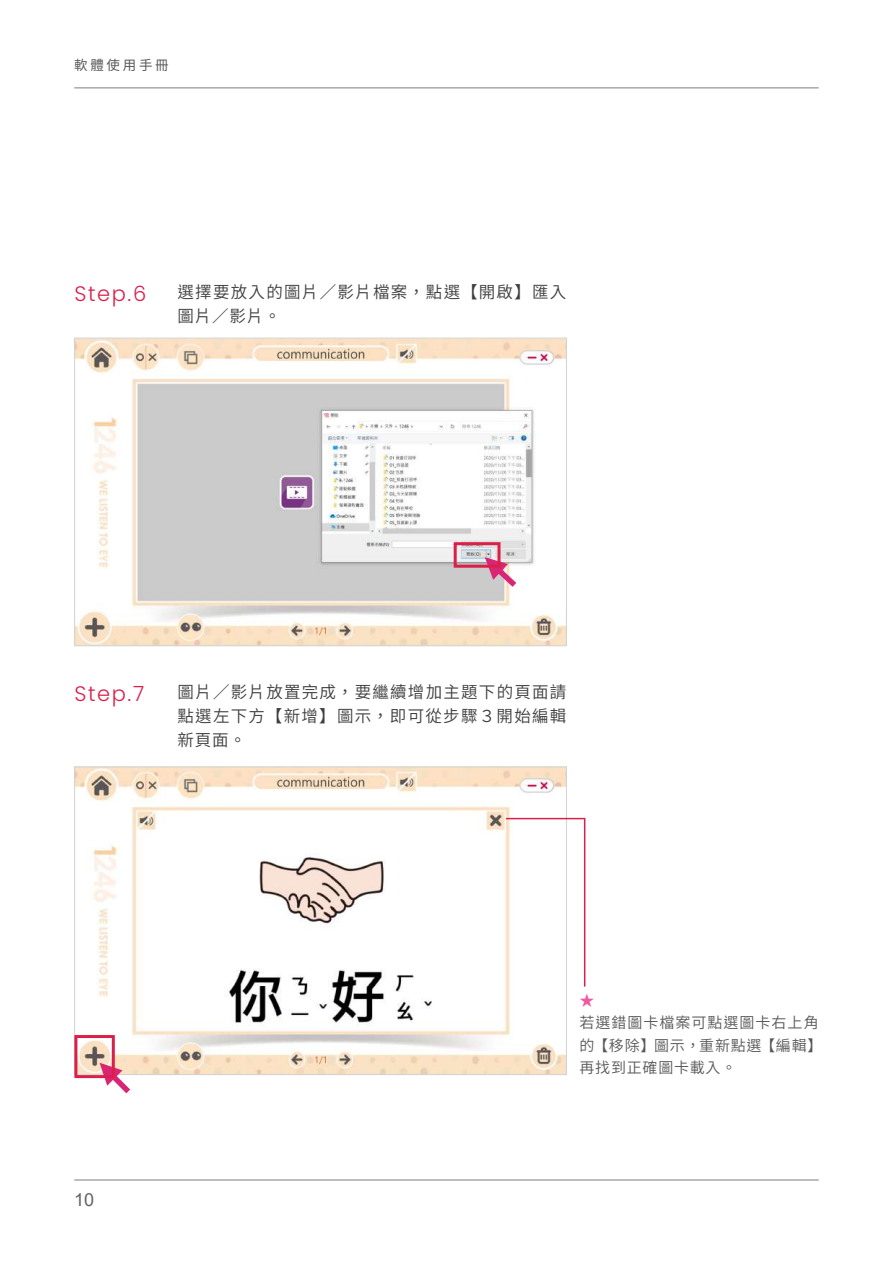
<style>
.page{position:relative;width:893px;height:1263px;background:#fff}
.page>*{position:absolute;margin:0;border:0;box-sizing:border-box;transform-origin:0 0}
.t1{font:300 21px "Poppins";letter-spacing:.075em;color:#da1f4a}
.t2{font:18px "Arial";color:#636366}
.t3{font:16.5px/24px "Source Han Sans TC";letter-spacing:.075em;color:#3e3e3f}
.t4{font:15px/22.5px "Source Han Sans TC";letter-spacing:.06em;color:#57585a}
.t5{font:15px "Source Han Sans TC";color:#ef59a1}
.t6{font:13.5px "Source Han Sans TC";letter-spacing:.2em;color:#57585a}
</style>
<div class="page">
<hr style="left:74px;top:87px;width:745px;height:2px;background:#a8a9ad">
<hr style="left:74px;top:1179px;width:745px;height:2px;background:#a8a9ad">
<img style="left:76px;top:340px;width:489px;height:304px">
<div style="left:74px;top:338px;width:493px;height:308px;border:1px solid #d1d2d4"></div>
<img style="left:76px;top:768px;width:489px;height:305px">
<svg style="left:485px;top:557px;width:31px;height:30px"></svg>
<svg style="left:100px;top:1063px;width:30px;height:30px"></svg>
<div style="left:454px;top:542px;width:46px;height:26px;border:3px solid #da1f4a"></div>
<div style="left:74px;top:1035px;width:41px;height:43px;border:3px solid #da1f4a"></div>
<svg style="left:504px;top:817px;width:82px;height:171px"></svg>
<p class="t6" style="left:74px;top:57px;width:96px">軟體使用手冊</p>
<p class="t1" style="left:75px;top:282px;width:73px">Step.6</p>
<p class="t3" style="left:178px;top:280px;width:390px">選擇要放入的圖片／影片檔案，點選【開啟】匯入圖片／影片。</p>
<p class="t1" style="left:75px;top:682px;width:71px">Step.7</p>
<p class="t3" style="left:178px;top:680px;width:390px;text-align:justify">圖片／影片放置完成，要繼續增加主題下的頁面請點選左下方【新增】圖示，即可從步驟３開始編輯新頁面。</p>
<p class="t2" style="left:74px;top:1187px;width:22px">10</p>
<p class="t5" style="left:580px;top:992px;width:16px">★</p>
<p class="t4" style="left:580px;top:1012px;width:244px">若選錯圖卡檔案可點選圖卡右上角的【移除】圖示，重新點選【編輯】再找到正確圖卡載入。</p>
</div>
